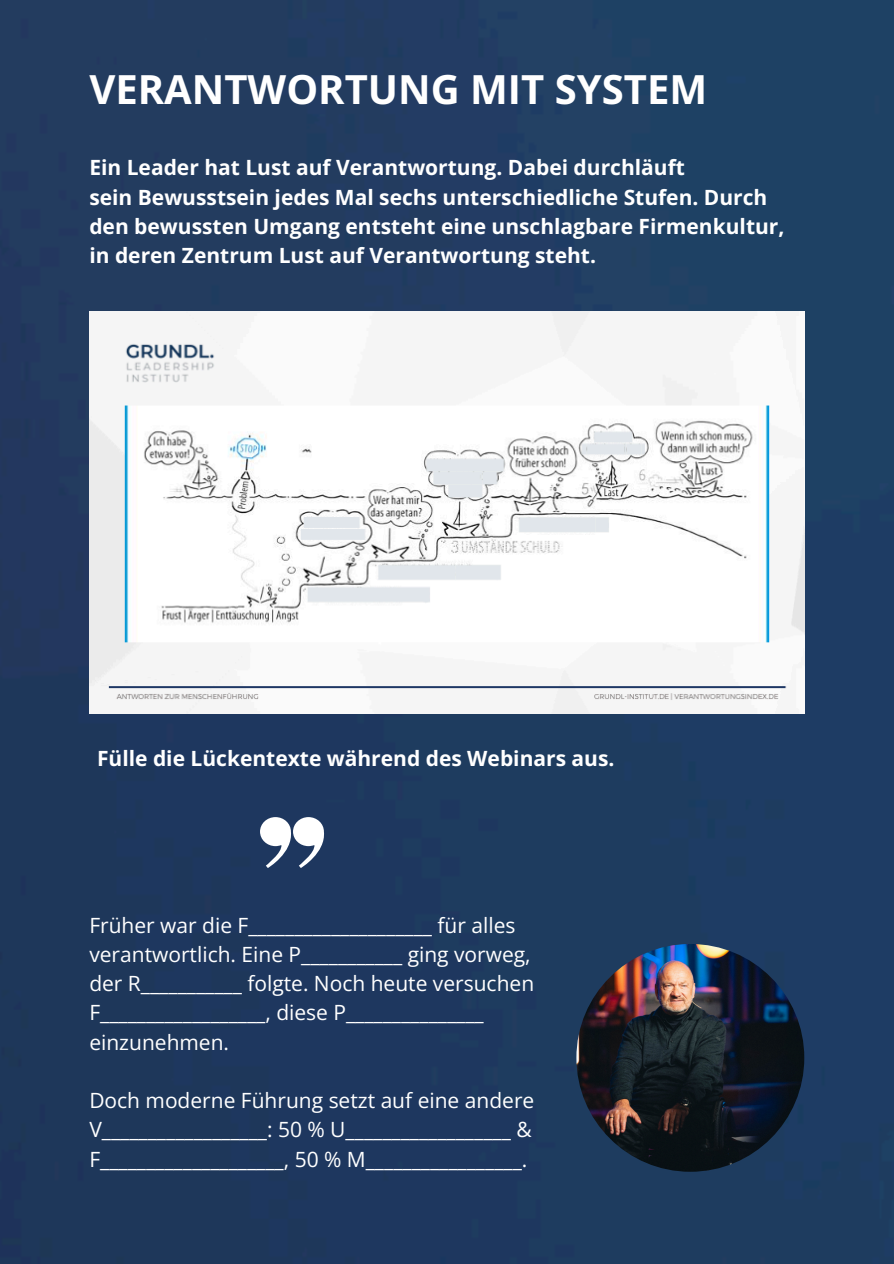
<style>
.page{position:relative;width:894px;height:1264px;background:#fff}
.page>*{position:absolute;margin:0;border:0;box-sizing:border-box;transform-origin:0 0}
.t1{font:700 40.05px "Open Sans";color:#fff}
.t2{font:21px/29.2px "Open Sans";color:#fff}
.t3{font:700 21px/29.2px "Open Sans";color:#fff}
</style>
<div class="page">
<div style="left:0;top:0;width:893px;height:1263px;background:#1e3c5f"></div>
<svg style="left:260px;top:817px;width:66px;height:51px"></svg>
<img style="left:576px;top:944px;width:228px;height:227px;border-radius:50%">
<img style="left:89px;top:312px;width:715px;height:401px">
<h1 class="t1" style="left:89px;top:61px;width:619px">VERANTWORTUNG MIT SYSTEM</h1>
<h2 class="t3" style="left:89px;top:152px;width:696px">Ein Leader hat Lust auf Verantwortung. Dabei durchläuft<br>sein Bewusstsein jedes Mal sechs unterschiedliche Stufen. Durch den bewussten Umgang entsteht eine unschlagbare Firmenkultur, in deren Zentrum Lust auf Verantwortung steht.</h2>
<p class="t3" style="left:97px;top:743px;width:519px">Fülle die Lückentexte während des Webinars aus.</p>
<h2 class="t2" style="left:89px;top:909px;width:446px">Früher war die F____________________ für alles verantwortlich. Eine P___________ ging vorweg, der R___________ folgte. Noch heute versuchen F__________________, diese P_______________ einzunehmen.</h2>
<p class="t2" style="left:89px;top:1085px;width:446px">Doch moderne Führung setzt auf eine andere<br>V__________________: 50 % U__________________ &amp;<br>F____________________, 50 % M_________________.</p>
</div>
